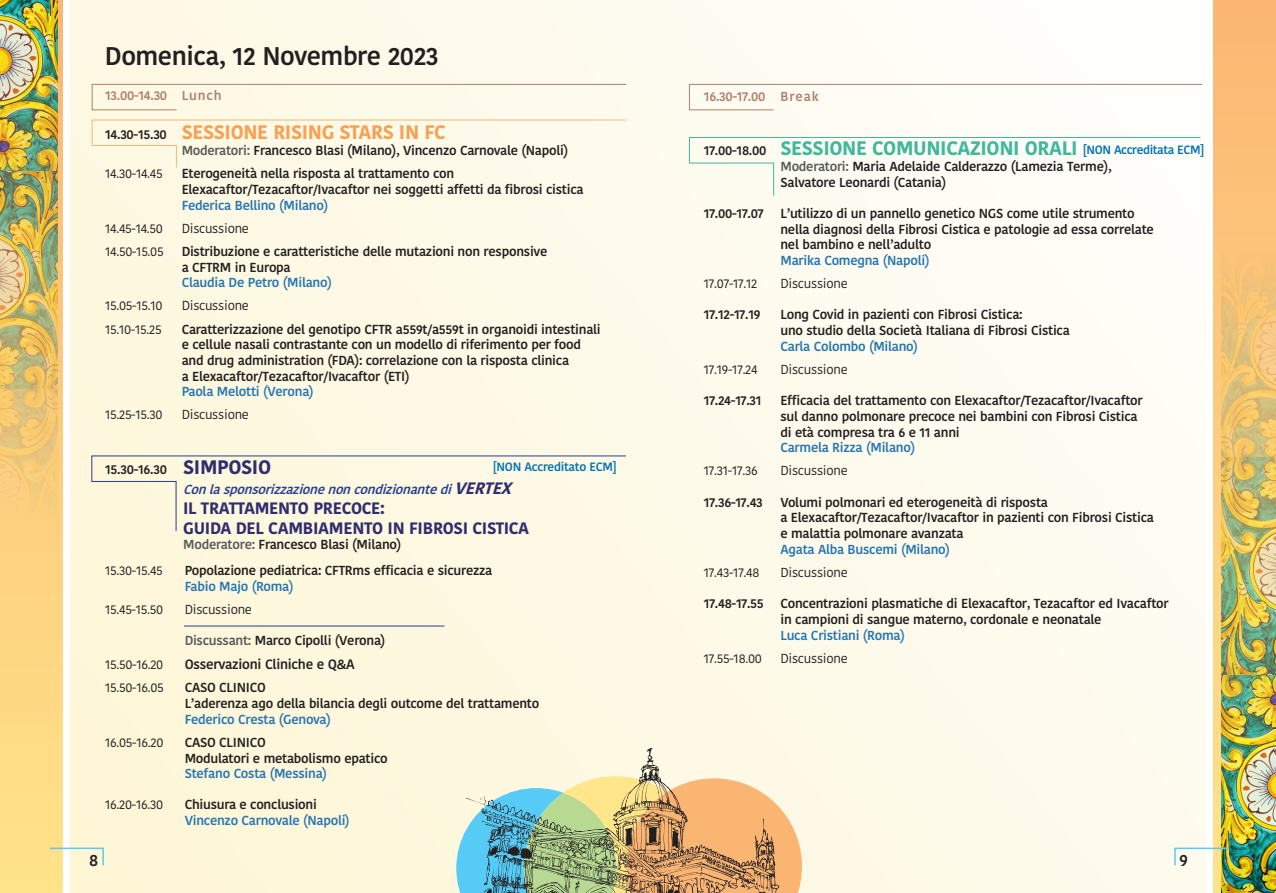
<style>
.page{position:relative;width:1276px;height:893px;background:#fff}
.page>*{position:absolute;margin:0;border:0;box-sizing:border-box;transform-origin:0 0}
.t1{font:600 25.5px "Kohinoor Telugu";letter-spacing:-.02em;color:#231f20}
.t2{font:700 19.5px "Kohinoor Telugu";letter-spacing:-.02em;color:#40b89c}
.t3{font:700 19.5px "Kohinoor Telugu";letter-spacing:-.02em;color:#f8a153}
.t4{font:700 16.5px "Kohinoor Telugu";letter-spacing:-.02em;color:#302e70}
.t5{font:600 16.5px "Kohinoor Telugu";color:#231f20}
.t6{font:600 13.5px "Kohinoor Telugu";letter-spacing:-.02em;color:#231f20}
.t7{font:600 13.05px/15.6px "Kohinoor Telugu";letter-spacing:-.02em;color:#231f20}
.t8{font:13.05px "Kohinoor Telugu";letter-spacing:-.02em;color:#231f20}
.t9{font:600 13.05px "Kohinoor Telugu";letter-spacing:-.02em;color:#2575b3}
.t10{font:italic 600 13.05px "Kohinoor Telugu";color:#253f8e}
.t11{font:600 13.05px "Kohinoor Telugu";letter-spacing:.025em;color:#ad8269}
.t12{font:600 12px "Kohinoor Telugu";letter-spacing:-.03em;color:#0072b3}
.s1{font-weight:600;font-size:13.05px;color:#231f20}
.s2{color:#57585a}
.s3{font-weight:700;font-size:19.5px;color:#302e70}
.s4{font-weight:700;font-size:16.5px;color:#302e70}
</style>
<div class="page">
<div style="left:71px;top:0;width:1135px;height:893px;background:linear-gradient(to right,#fef7dc,#fefdf5)"></div>
<svg style="left:445px;top:763px;width:21px;height:130px;background:#e1f0e1"></svg>
<svg style="left:466px;top:748px;width:338px;height:145px;background:#c6be9b"></svg>
<svg style="left:1213px;top:0;width:63px;height:893px;background:#fac178"></svg>
<div style="left:0;top:0;width:62px;height:893px;background:linear-gradient(to bottom,#fbb673,#ffe389)"></div>
<img style="left:1222px;top:460px;width:54px;height:216px">
<img style="left:1222px;top:676px;width:54px;height:217px">
<img style="left:1222px;top:234px;width:54px;height:226px">
<img style="left:0;top:171px;width:57px;height:215px">
<img style="left:0;top:0;width:57px;height:171px">
<img style="left:0;top:386px;width:57px;height:226px">
<svg style="left:48px;top:847px;width:57px;height:20px"></svg>
<svg style="left:1173px;top:847px;width:56px;height:20px"></svg>
<div style="left:91px;top:119px;width:536px;height:49px;background:#fefae8"></div>
<div style="left:91px;top:84px;width:536px;height:27px;background:#fefae9"></div>
<div style="left:688px;top:137px;width:513px;height:59px;background:#fefcf5"></div>
<div style="left:688px;top:84px;width:515px;height:27px;background:#fefdf6"></div>
<div style="left:91px;top:455px;width:535px;height:77px;background:#fef8e1"></div>
<hr style="left:184px;top:626px;width:260px;height:1px;background:#253f8e">
<p class="t1" style="left:105px;top:42px;width:335px">Domenica, 12 Novembre 2023</p>
<p class="t11" style="left:105px;top:88px;width:118px">13.00-14.30 Lunch</p>
<p class="t3" style="left:105px;top:121px;width:342px"><span class="s1">14.30-15.30</span> SESSIONE RISING STARS IN FC</p>
<p class="t7" style="left:182px;top:143px;width:388px"><span class="s2">Moderatori:</span> Francesco Blasi (Milano), Vincenzo Carnovale (Napoli)</p>
<p class="t8" style="left:105px;top:166px;width:59px">14.30-14.45</p>
<p class="t7" style="left:182px;top:166px;width:274px">Eterogeneità nella risposta al trattamento con</p>
<p class="t7" style="left:182px;top:182px;width:403px">Elexacaftor/Tezacaftor/Ivacaftor nei soggetti affetti da fibrosi cistica</p>
<p class="t9" style="left:182px;top:197px;width:148px">Federica Bellino (Milano)</p>
<p class="t8" style="left:105px;top:221px;width:59px">14.45-14.50</p>
<p class="t8" style="left:182px;top:221px;width:69px">Discussione</p>
<p class="t8" style="left:105px;top:244px;width:60px">14.50-15.05</p>
<p class="t7" style="left:182px;top:244px;width:367px">Distribuzione e caratteristiche delle mutazioni non responsive</p>
<p class="t7" style="left:182px;top:259px;width:111px">a CFTRM in Europa</p>
<p class="t9" style="left:182px;top:275px;width:152px">Claudia De Petro (Milano)</p>
<p class="t8" style="left:105px;top:298px;width:59px">15.05-15.10</p>
<p class="t8" style="left:182px;top:298px;width:69px">Discussione</p>
<p class="t8" style="left:105px;top:321px;width:58px">15.10-15.25</p>
<p class="t7" style="left:182px;top:321px;width:420px">Caratterizzazione del genotipo CFTR a559t/a559t in organoidi intestinali</p>
<p class="t7" style="left:182px;top:337px;width:401px">e cellule nasali contrastante con un modello di riferimento per food</p>
<p class="t7" style="left:182px;top:353px;width:389px">and drug administration (FDA): correlazione con la risposta clinica</p>
<p class="t7" style="left:182px;top:368px;width:229px">a Elexacaftor/Tezacaftor/Ivacaftor (ETI)</p>
<p class="t9" style="left:182px;top:384px;width:134px">Paola Melotti (Verona)</p>
<p class="t8" style="left:105px;top:407px;width:59px">15.25-15.30</p>
<p class="t8" style="left:182px;top:407px;width:69px">Discussione</p>
<p class="t7" style="left:105px;top:462px;width:167px">15.30-16.30 <span class="s3">SIMPOSIO</span></p>
<p class="t10" style="left:183px;top:482px;width:338px">Conlasponsorizzazionenoncondizionantedi<span class="s4">VERTEX</span></p>
<p class="t4" style="left:183px;top:498px;width:203px">IL TRATTAMENTO PRECOCE:</p>
<p class="t4" style="left:183px;top:518px;width:348px">GUIDA DEL CAMBIAMENTO IN FIBROSI CISTICA</p>
<p class="t7" style="left:183px;top:537px;width:220px"><span class="s2">Moderatore:</span> Francesco Blasi (Milano)</p>
<p class="t8" style="left:105px;top:563px;width:59px">15.30-15.45</p>
<p class="t7" style="left:185px;top:563px;width:309px">Popolazione pediatrica: CFTRms efficacia e sicurezza</p>
<p class="t9" style="left:185px;top:579px;width:111px">Fabio Majo (Roma)</p>
<p class="t8" style="left:105px;top:602px;width:59px">15.45-15.50</p>
<p class="t8" style="left:185px;top:602px;width:69px">Discussione</p>
<p class="t7" style="left:185px;top:633px;width:202px"><span class="s2">Discussant:</span> Marco Cipolli (Verona)</p>
<p class="t8" style="left:105px;top:657px;width:60px">15.50-16.20</p>
<p class="t6" style="left:185px;top:657px;width:172px">Osservazioni Cliniche e Q&amp;A</p>
<p class="t8" style="left:105px;top:680px;width:60px">15.50-16.05</p>
<p class="t7" style="left:185px;top:680px;width:83px">CASO CLINICO</p>
<p class="t7" style="left:185px;top:696px;width:356px">L’aderenza ago della bilancia degli outcome del trattamento</p>
<p class="t9" style="left:185px;top:711px;width:148px">Federico Cresta (Genova)</p>
<p class="t8" style="left:105px;top:735px;width:60px">16.05-16.20</p>
<p class="t7" style="left:185px;top:734px;width:83px">CASO CLINICO</p>
<p class="t7" style="left:185px;top:750px;width:204px">Modulatori e metabolismo epatico</p>
<p class="t9" style="left:185px;top:766px;width:144px">Stefano Costa (Messina)</p>
<p class="t8" style="left:105px;top:797px;width:59px">16.20-16.30</p>
<p class="t7" style="left:185px;top:796px;width:134px">Chiusura e conclusioni</p>
<p class="t9" style="left:185px;top:812px;width:167px">Vincenzo Carnovale (Napoli)</p>
<p class="t12" style="left:493px;top:460px;width:126px">[NON Accreditato ECM]</p>
<p class="t11" style="left:704px;top:88px;width:117px">16.30-17.00 Break</p>
<p class="t2" style="left:704px;top:137px;width:375px"><span class="s1">17.00-18.00</span> SESSIONE COMUNICAZIONI ORALI</p>
<p class="t7" style="left:780px;top:159px;width:333px"><span class="s2">Moderatori:</span> Maria Adelaide Calderazzo (Lamezia Terme),</p>
<p class="t7" style="left:780px;top:174px;width:167px">Salvatore Leonardi (Catania)</p>
<p class="t7" style="left:704px;top:206px;width:61px">17.00-17.07</p>
<p class="t7" style="left:780px;top:206px;width:356px">L’utilizzo di un pannello genetico NGS come utile strumento</p>
<p class="t7" style="left:780px;top:221px;width:375px">nella diagnosi della Fibrosi Cistica e patologie ad essa correlate</p>
<p class="t7" style="left:780px;top:237px;width:152px">nel bambino e nell’adulto</p>
<p class="t9" style="left:780px;top:253px;width:151px">Marika Comegna (Napoli)</p>
<p class="t8" style="left:704px;top:276px;width:55px">17.07-17.12</p>
<p class="t8" style="left:780px;top:276px;width:69px">Discussione</p>
<p class="t7" style="left:704px;top:307px;width:58px">17.12-17.19</p>
<p class="t7" style="left:780px;top:307px;width:244px">Long Covid in pazienti con Fibrosi Cistica:</p>
<p class="t7" style="left:780px;top:323px;width:291px">uno studio della Società Italiana di Fibrosi Cistica</p>
<p class="t9" style="left:780px;top:339px;width:139px">Carla Colombo (Milano)</p>
<p class="t8" style="left:704px;top:362px;width:55px">17.19-17.24</p>
<p class="t8" style="left:780px;top:362px;width:69px">Discussione</p>
<p class="t7" style="left:704px;top:393px;width:59px">17.24-17.31</p>
<p class="t7" style="left:780px;top:393px;width:364px">Efficacia del trattamento con Elexacaftor/Tezacaftor/Ivacaftor</p>
<p class="t7" style="left:780px;top:409px;width:359px">sul danno polmonare precoce nei bambini con Fibrosi Cistica</p>
<p class="t7" style="left:780px;top:424px;width:181px">di età compresa tra 6 e 11 anni</p>
<p class="t9" style="left:780px;top:440px;width:136px">Carmela Rizza (Milano)</p>
<p class="t8" style="left:704px;top:463px;width:55px">17.31-17.36</p>
<p class="t8" style="left:780px;top:463px;width:69px">Discussione</p>
<p class="t7" style="left:704px;top:494px;width:60px">17.36-17.43</p>
<p class="t7" style="left:780px;top:494px;width:269px">Volumi polmonari ed eterogeneità di risposta</p>
<p class="t7" style="left:780px;top:510px;width:375px">a Elexacaftor/Tezacaftor/Ivacaftor in pazienti con Fibrosi Cistica e malattia polmonare avanzata</p>
<p class="t9" style="left:780px;top:542px;width:171px">Agata Alba Buscemi (Milano)</p>
<p class="t8" style="left:704px;top:565px;width:57px">17.43-17.48</p>
<p class="t8" style="left:780px;top:565px;width:69px">Discussione</p>
<p class="t7" style="left:704px;top:596px;width:61px">17.48-17.55</p>
<p class="t7" style="left:780px;top:596px;width:390px">Concentrazioni plasmatiche di Elexacaftor, Tezacaftor ed Ivacaftor</p>
<p class="t7" style="left:780px;top:611px;width:323px">in campioni di sangue materno, cordonale e neonatale</p>
<p class="t9" style="left:780px;top:627px;width:126px">Luca Cristiani (Roma)</p>
<p class="t8" style="left:704px;top:650px;width:60px">17.55-18.00</p>
<p class="t8" style="left:780px;top:650px;width:69px">Discussione</p>
<p class="t12" style="left:1082px;top:143px;width:123px">[NON Accreditata ECM]</p>
<p class="t5" style="left:89px;top:850px;width:11px">8</p>
<p class="t5" style="left:1179px;top:850px;width:10px">9</p>
</div>
